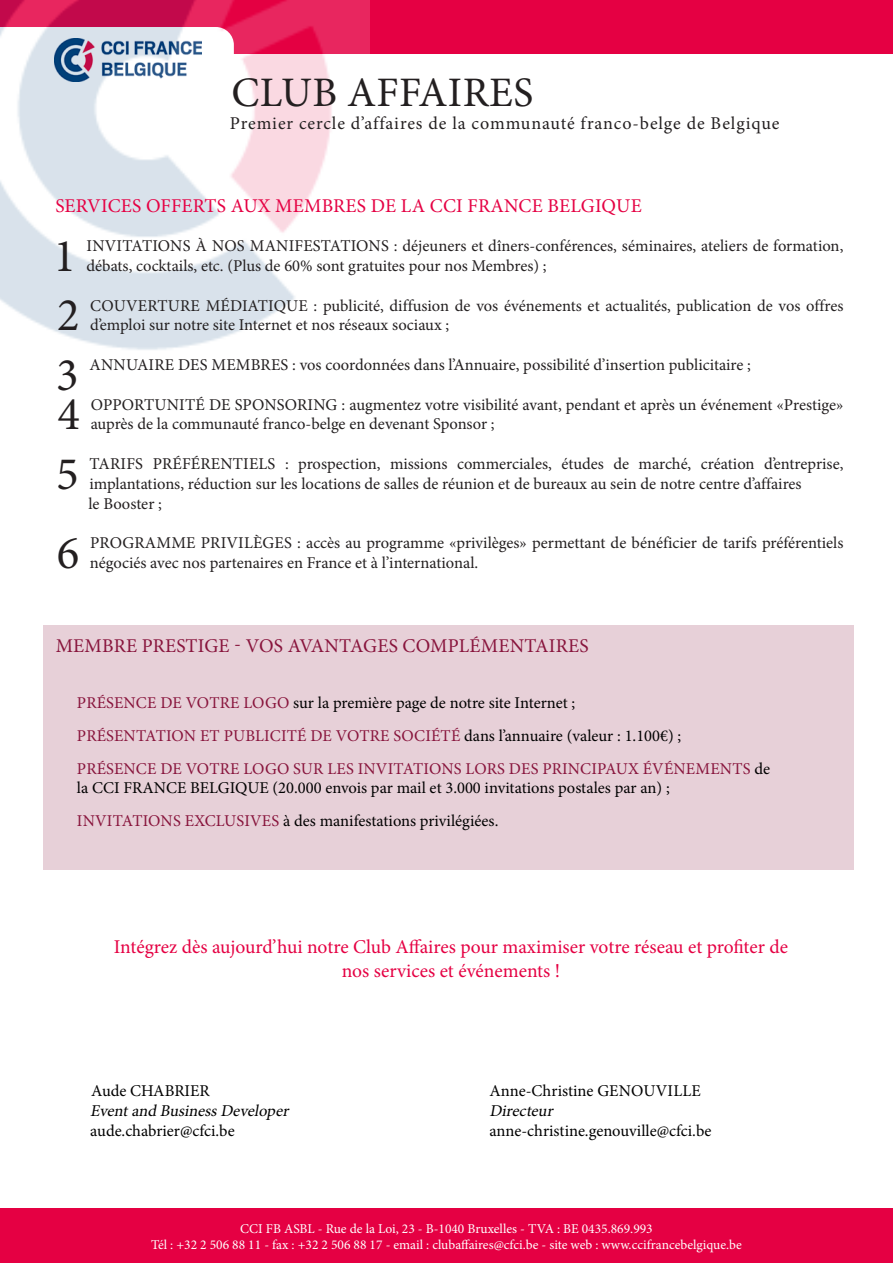
<style>
.page{position:relative;width:893px;height:1263px;background:#fff}
.page>*{position:absolute;margin:0;border:0;box-sizing:border-box;transform-origin:0 0}
.t1{font:46.95px "Minion Pro";color:#231f20}
.t2{font:42px "Minion Pro";letter-spacing:.01em;color:#231f20}
.t3{font:19.5px/23.4px "Minion Pro";color:#e50043;text-align:center}
.t4{font:19.5px "Minion Pro";letter-spacing:.01em;color:#88143c}
.t5{font:18px "Minion Pro";letter-spacing:.05em;color:#231f20}
.t6{font:16.5px/19.8px "Minion Pro";color:#231f20}
.t7{font:16.5px/19.8px "Minion Pro";color:#000}
.t8{font:16.5px "Minion Pro";letter-spacing:.005em;color:#88143c}
.t9{font:italic 16.5px "Minion Pro";color:#000}
.t10{font:13.5px "Minion Pro";color:#fff}
.s1{color:#88143c}
.s2{color:#000}
</style>
<div class="page">
<div style="left:0;top:1209px;width:893px;height:54px;background:#e50043"></div>
<div style="left:369px;top:0;width:524px;height:54px;background:#e50043"></div>
<img style="left:0;top:0;width:369px;height:350px">
<div style="left:44px;top:625px;width:810px;height:245px;background:#e7d0d8"></div>
<p class="t2" style="left:231px;top:65px;width:303px">CLUB AFFAIRES</p>
<p class="t5" style="left:230px;top:112px;width:551px">Premier cercle d’affaires de la communauté franco-belge de Belgique</p>
<p class="t3" style="left:55px;top:194px;width:588px">SERVICES OFFERTS AUX MEMBRES DE LA CCI FRANCE BELGIQUE</p>
<p class="t1" style="left:53px;top:225px;width:24px">1</p>
<p class="t6" style="left:87px;top:236px;width:758px">INVITATIONS À NOS MANIFESTATIONS : déjeuners et dîners-conférences, séminaires, ateliers de formation, débats, cocktails, etc. (Plus de 60% sont gratuites pour nos Membres) ;</p>
<p class="t1" style="left:57px;top:284px;width:24px">2</p>
<p class="t6" style="left:90px;top:295px;width:755px">COUVERTURE MÉDIATIQUE : publicité, diffusion de vos événements et actualités, publication de vos offres d’emploi sur notre site Internet et nos réseaux sociaux ;</p>
<p class="t1" style="left:56px;top:343px;width:24px">3</p>
<p class="t6" style="left:90px;top:355px;width:663px">ANNUAIRE DES MEMBRES : vos coordonnées dans l’Annuaire, possibilité d’insertion publicitaire ;</p>
<p class="t1" style="left:58px;top:383px;width:24px">4</p>
<p class="t6" style="left:91px;top:394px;width:754px">OPPORTUNITÉ DE SPONSORING : augmentez votre visibilité avant, pendant et après un événement «Prestige» auprès de la communauté franco-belge en devenant Sponsor ;</p>
<p class="t1" style="left:56px;top:442px;width:24px">5</p>
<p class="t6" style="left:88px;top:454px;width:756px">TARIFS PRÉFÉRENTIELS : prospection, missions commerciales, études de marché, création d’entreprise, implantations, réduction sur les locations de salles de réunion et de bureaux au sein de notre centre d’affaires<br>le Booster ;</p>
<p class="t1" style="left:57px;top:522px;width:24px">6</p>
<p class="t6" style="left:90px;top:533px;width:755px">PROGRAMME PRIVILÈGES : accès au programme «privilèges» permettant de bénéficier de tarifs préférentiels négociés avec nos partenaires en France et à l’international.</p>
<p class="t4" style="left:56px;top:633px;width:534px">MEMBRE PRESTIGE - VOS AVANTAGES COMPLÉMENTAIRES</p>
<p class="t7" style="left:77px;top:693px;width:500px"><span class="s1">PRÉSENCE DE VOTRE LOGO</span> sur la première page de notre site Internet ;</p>
<p class="t8" style="left:77px;top:725px;width:606px">PRÉSENTATION ET PUBLICITÉ DE VOTRE SOCIÉTÉ <span class="s2">dans l’annuaire (valeur : 1.100€) ;</span></p>
<p class="t7" style="left:77px;top:758px;width:695px"><span class="s1">PRÉSENCE DE VOTRE LOGO SUR LES INVITATIONS LORS DES PRINCIPAUX ÉVÉNEMENTS</span> de la CCI FRANCE BELGIQUE (20.000 envois par mail et 3.000 invitations postales par an) ;</p>
<p class="t7" style="left:77px;top:811px;width:423px"><span class="s1">INVITATIONS EXCLUSIVES</span> à des manifestations privilégiées.</p>
<p class="t3" style="left:114px;top:935px;width:676px">Intégrez dès aujourd’hui notre Club Affaires pour maximiser votre réseau et profiter de nos services et événements !</p>
<p class="t7" style="left:91px;top:1081px;width:120px">Aude CHABRIER</p>
<p class="t7" style="left:489px;top:1081px;width:213px">Anne-Christine GENOUVILLE</p>
<p class="t9" style="left:90px;top:1099px;width:204px">Eventand BusinessDeveloper</p>
<p class="t9" style="left:489px;top:1099px;width:69px">Directeur</p>
<p class="t7" style="left:90px;top:1120px;width:146px">aude.chabrier@cfci.be</p>
<p class="t7" style="left:489px;top:1120px;width:224px">anne-christine.genouville@cfci.be</p>
<p class="t10" style="left:240px;top:1219px;width:414px">CCI FB ASBL - Rue de la Loi, 23 - B-1040 Bruxelles - TVA : BE 0435.869.993</p>
<p class="t10" style="left:151px;top:1235px;width:592px">Tél : +32 2 506 88 11 - fax : +32 2 506 88 17 - email : clubaffaires@cfci.be - site web : www.ccifrancebelgique.be</p>
</div>
